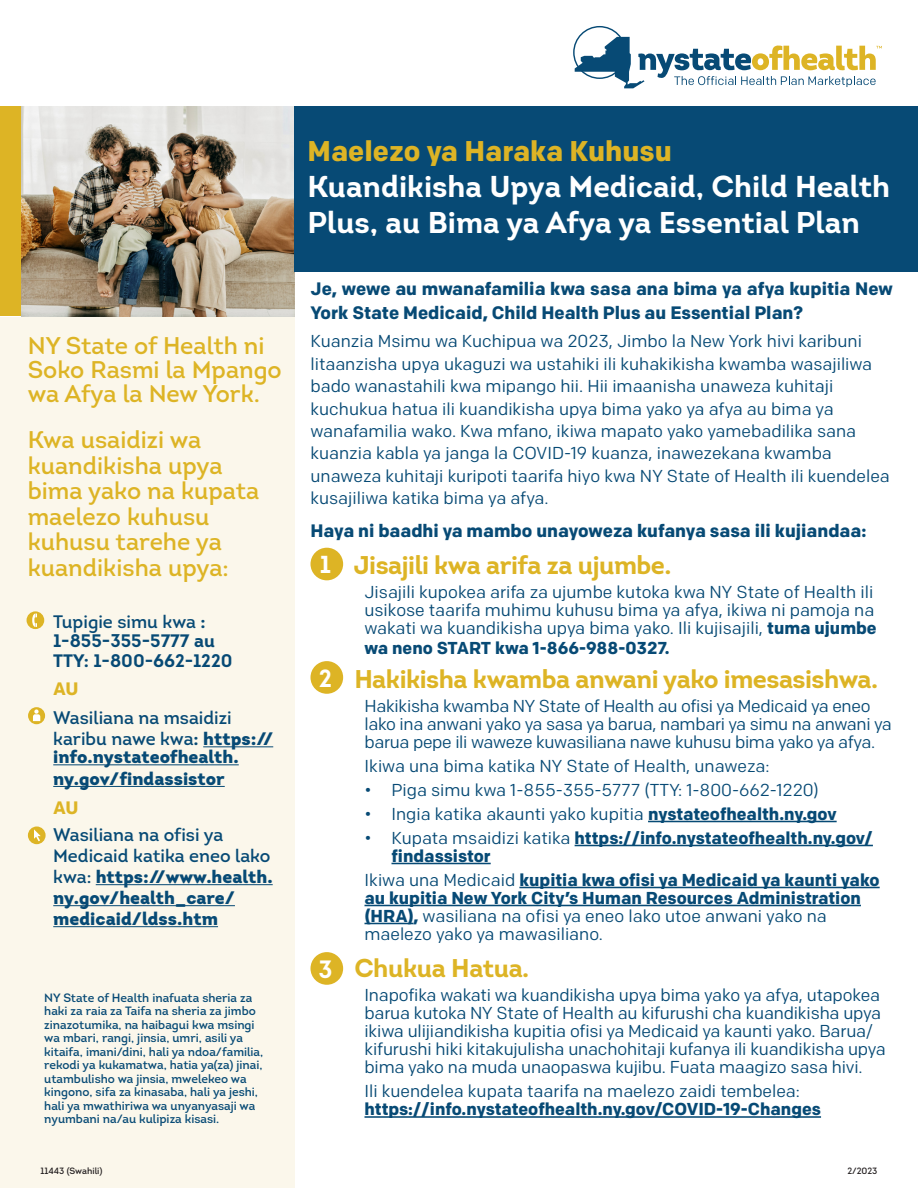
<style>
.page{position:relative;width:918px;height:1188px;background:#fff}
.page>*{position:absolute;margin:0;border:0;box-sizing:border-box;transform-origin:0 0}
.t1{font:700 30px/36px "Intro";color:#fff}
.t2{font:700 28.5px "Colfax";color:#ddb425}
.t3{font:700 25.5px "Intro";letter-spacing:-.02em;color:#ddb425}
.t4{font:24px/25.5px "Intro";color:#ddb425}
.t5{font:700 18px/23.2px "Colfax";color:#074a75}
.t6{font:900 18px/21px "Intro";color:#074a75}
.t7{font:700 18px/19.5px "Intro";color:#074a75}
.t8{font:18px/21.6px "Intro";color:#074a75}
.t9{font:700 18px "Colfax";color:#ddb425}
.t10{font:17.25px/22.5px "Colfax";letter-spacing:-.005em;color:#074a75}
.t11{font:700 17.25px/18px "Colfax";color:#074a75}
.t12{font:12px/13.5px "Intro";color:#074a75}
.t13{font:9px "Intro";color:#231f20}
.s1{font-weight:400}
.s2{font-weight:700}
.s3{font-weight:900}
.s4{font-size:24.45px;color:#fff}
</style>
<div class="page">
<div style="left:0;top:318px;width:294px;height:870px;background:#fbf7eb"></div>
<hr style="left:648px;top:821px;width:189px;height:1px;background:#074a75">
<hr style="left:575px;top:845px;width:298px;height:1px;background:#074a75">
<hr style="left:392px;top:863px;width:99px;height:1px;background:#074a75">
<hr style="left:519px;top:887px;width:361px;height:1px;background:#074a75">
<hr style="left:364px;top:905px;width:497px;height:1px;background:#074a75">
<hr style="left:364px;top:923px;width:50px;height:1px;background:#074a75">
<hr style="left:364px;top:1116px;width:457px;height:2px;background:#074a75">
<div style="left:311px;top:548px;width:32px;height:32px;background:#ddb425;border-radius:50%"></div>
<div style="left:311px;top:661px;width:32px;height:33px;background:#ddb425;border-radius:50%"></div>
<div style="left:311px;top:952px;width:32px;height:33px;background:#ddb425;border-radius:50%"></div>
<svg style="left:573px;top:26px;width:309px;height:62px"></svg>
<div style="left:0;top:106px;width:28px;height:210px;background:#ddb425"></div>
<img style="left:22px;top:106px;width:272px;height:210px">
<div style="left:28px;top:827px;width:18px;height:17px;background:#ddb425;border-radius:50%"></div>
<svg style="left:34px;top:829px;width:7px;height:12px"></svg>
<svg style="left:28px;top:707px;width:17px;height:17px"></svg>
<svg style="left:33px;top:709px;width:7px;height:12px"></svg>
<div style="left:294px;top:106px;width:624px;height:165px;background:#074a75"></div>
<hr style="left:203px;top:746px;width:70px;height:1px;background:#074a75">
<hr style="left:53px;top:764px;width:186px;height:1px;background:#074a75">
<hr style="left:53px;top:786px;width:172px;height:1px;background:#074a75">
<hr style="left:96px;top:884px;width:177px;height:1px;background:#074a75">
<hr style="left:53px;top:905px;width:182px;height:1px;background:#074a75">
<hr style="left:53px;top:926px;width:165px;height:1px;background:#074a75">
<div style="left:27px;top:611px;width:17px;height:18px;background:#ddb425;border-radius:50%"></div>
<svg style="left:32px;top:614px;width:5px;height:13px"></svg>
<h3 class="t4" style="left:28px;top:334px;width:256px;line-height:24px">NY State of Health ni<br>Soko Rasmi la Mpango wa Afya la New York.</h3>
<h3 class="t4" style="left:28px;top:427px;width:233px">Kwa usaidizi wa kuandikisha upya bima yako na kupata maelezo kuhusu kuhusu tarehe ya kuandikisha upya:</h3>
<p class="t7" style="left:53px;top:612px;width:181px"><span class="s1">Tupigie simu kwa</span> :<br>1-855-355-5777 au<br>TTY: 1-800-662-1220</p>
<p class="t9" style="left:53px;top:678px;width:27px">AU</p>
<p class="t8" style="left:53px;top:707px;width:222px">Wasiliana na msaidizi karibu nawe kwa<span class="s2">:</span> <span class="s3">https://</span></p>
<p class="t6" style="left:53px;top:746px;width:187px;line-height:21.6px">info.nystateofhealth. ny.gov/findassistor</p>
<p class="t9" style="left:53px;top:796px;width:27px">AU</p>
<p class="t6" style="left:53px;top:824px;width:221px"><span class="s1">Wasiliana na ofisi ya<br>Medicaid katika eneo lako kwa:</span> https://www.health. ny.gov/health_care/ medicaid/ldss.htm</p>
<p class="t12" style="left:44px;top:991px;width:221px">NY State of Health inafuata sheria za haki za raia za Taifa na sheria za jimbo zinazotumika, na haibagui kwa msingi wa mbari, rangi, jinsia, umri, asili ya kitaifa, imani/dini, hali ya ndoa/familia, rekodi ya kukamatwa, hatia ya(za) jinai, utambulisho wa jinsia, mwelekeo wa kingono, sifa za kinasaba, hali ya jeshi, hali ya mwathiriwa wa unyanyasaji wa nyumbani na/au kulipiza kisasi.</p>
<h2 class="t2" style="left:308px;top:133px;width:366px">Maelezo ya Haraka Kuhusu</h2>
<h1 class="t1" style="left:308px;top:168px;width:584px">Kuandikisha Upya Medicaid, Child Health<br>Plus, au Bima ya Afya ya Essential Plan</h1>
<p class="t5" style="left:310px;top:277px;width:584px">Je, wewe au mwanafamilia kwa sasa ana bima ya afya kupitia New<br>York State Medicaid, Child Health Plus au Essential Plan?</p>
<p class="t10" style="left:310px;top:330px;width:581px">Kuanzia Msimu wa Kuchipua wa 2023, Jimbo la New York hivi karibuni litaanzisha upya ukaguzi wa ustahiki ili kuhakikisha kwamba wasajiliwa bado wanastahili kwa mipango hii. Hii imaanisha unaweza kuhitaji kuchukua hatua ili kuandikisha upya bima yako ya afya au bima ya wanafamilia wako. Kwa mfano, ikiwa mapato yako yamebadilika sana kuanzia kabla ya janga la COVID-19 kuanza, inawezekana kwamba unaweza kuhitaji kuripoti taarifa hiyo kwa NY State of Health ili kuendelea kusajiliwa katika bima ya afya.</p>
<p class="t5" style="left:310px;top:519px;width:557px">Haya ni baadhi ya mambo unayoweza kufanya sasa ili kujiandaa:</p>
<h3 class="t3" style="left:320px;top:549px;width:353px"><span class="s4">1</span> Jisajili kwa arifa za ujumbe.</h3>
<p class="t10" style="left:364px;top:583px;width:514px;line-height:18.5px">Jisajili kupokea arifa za ujumbe kutoka kwa NY State of Health ili usikose taarifa muhimu kuhusu bima ya afya, ikiwa ni pamoja na wakati wa kuandikisha upya bima yako. Ili kujisajili, <span class="s2">tuma ujumbe wa neno START kwa 1-866-988-0327.</span></p>
<h3 class="t3" style="left:319px;top:663px;width:561px"><span class="s4">2</span> Hakikisha kwamba anwani yako imesasishwa.</h3>
<p class="t10" style="left:364px;top:697px;width:529px;line-height:18px">Hakikisha kwamba NY State of Health au ofisi ya Medicaid ya eneo lako ina anwani yako ya sasa ya barua, nambari ya simu na anwani ya barua pepe ili waweze kuwasiliana nawe kuhusu bima yako ya afya.</p>
<p class="t10" style="left:364px;top:754px;width:407px">Ikiwa una bima katika NY State of Health, unaweza:</p>
<p class="t10" style="left:364px;top:778px;width:456px">• Piga simu kwa 1-855-355-5777 (TTY: 1-800-662-1220)</p>
<p class="t10" style="left:364px;top:802px;width:474px">• Ingia katika akaunti yako kupitia <span class="s2">nystateofhealth.ny.gov</span></p>
<p class="t11" style="left:391px;top:829px;width:483px;text-indent:-27px"><span class="s1">• Kupata msaidizi katika</span> https://info.nystateofhealth.ny.gov/ findassistor</p>
<p class="t11" style="left:364px;top:871px;width:517px"><span class="s1">Ikiwa una Medicaid</span> kupitia kwa ofisi ya Medicaid ya kaunti yako au kupitia New York City’s Human Resources Administration (HRA), <span class="s1">wasiliana na ofisi ya eneo lako utoe anwani yako na maelezo yako ya mawasiliano.</span></p>
<h3 class="t3" style="left:318px;top:952px;width:212px"><span class="s4">3</span> Chukua Hatua.</h3>
<p class="t10" style="left:365px;top:986px;width:523px;line-height:18px">Inapofika wakati wa kuandikisha upya bima yako ya afya, utapokea barua kutoka NY State of Health au kifurushi cha kuandikisha upya ikiwa ulijiandikisha kupitia ofisi ya Medicaid ya kaunti yako. Barua/ kifurushi hiki kitakujulisha unachohitaji kufanya ili kuandikisha upya bima yako na muda unaopaswa kujibu. Fuata maagizo sasa hivi.</p>
<p class="t10" style="left:365px;top:1080px;width:437px">Ili kuendelea kupata taarifa na maelezo zaidi tembelea:</p>
<p class="t11" style="left:365px;top:1100px;width:458px">https://info.nystateofhealth.ny.gov/COVID-19-Changes</p>
<p class="t13" style="left:41px;top:1165px;width:63px">11443 (Swahili)</p>
<p class="t13" style="left:848px;top:1165px;width:31px">2/2023</p>
</div>
